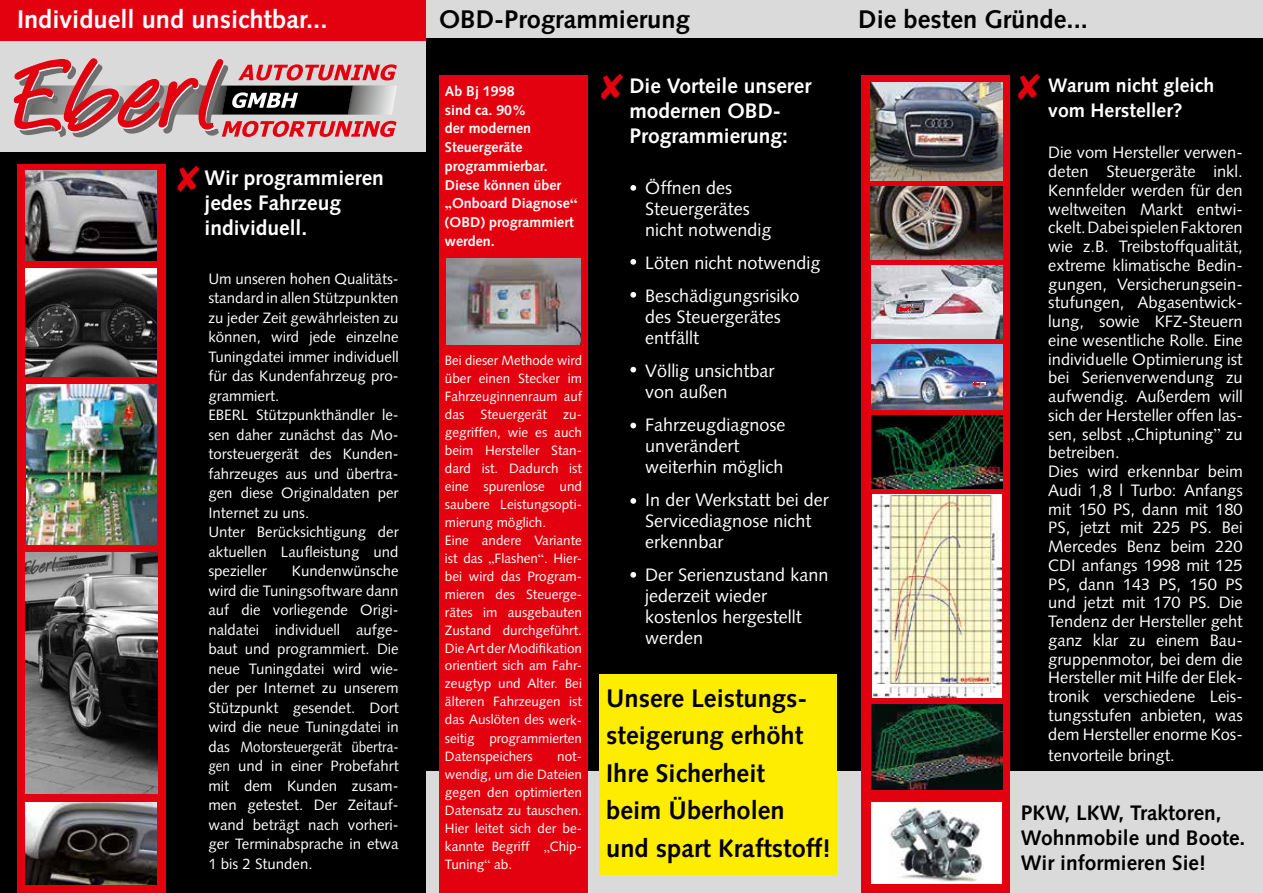
<style>
.page{position:relative;width:1263px;height:893px;background:#dadada}
.page>*{position:absolute;margin:0;border:0;box-sizing:border-box;transform-origin:0 0}
.t1{font:700 25.5px/37.5px "Syntax LT";color:#000}
.t2{font:700 25.5px "Syntax LT";color:#fff}
.t3{font:700 21px/24.8px "Syntax LT";color:#fff}
.t4{font:700 21px/25.2px "Syntax LT";color:#000}
.t5{font:700 19.5px/24.8px "Syntax LT";color:#fff}
.t6{font:18px/21px "Syntax LT";color:#fff}
.t7{font:16.5px/18.8px "Syntax LT";color:#fff}
.t8{font:15px/19.5px "Syntax LT";color:#fff}
.t9{font:700 14.25px/18.8px "Syntax LT";color:#fff}
.t10{font:13.5px/18px "Syntax LT";color:#fff}
.s1{font-family:"Times New Roman"}
.s2{font-family:"Times"}
</style>
<div class="page">
<div style="left:0;top:152px;width:425px;height:741px;background:#000"></div>
<div style="left:0;top:39px;width:1263px;height:732px;background:#000"></div>
<div style="left:0;top:40px;width:425px;height:112px;background:#dadada"></div>
<div style="left:0;top:0;width:425px;height:40px;background:#e3000f"></div>
<svg style="left:14px;top:58px;width:383px;height:80px"></svg>
<svg style="left:630px;top:185px;width:6px;height:6px"></svg>
<svg style="left:630px;top:259px;width:6px;height:6px"></svg>
<svg style="left:630px;top:292px;width:6px;height:6px"></svg>
<svg style="left:630px;top:367px;width:6px;height:5px"></svg>
<svg style="left:630px;top:423px;width:6px;height:5px"></svg>
<svg style="left:630px;top:498px;width:6px;height:6px"></svg>
<svg style="left:630px;top:572px;width:6px;height:6px"></svg>
<div style="left:600px;top:674px;width:237px;height:200px;background:#ffed00"></div>
<div style="left:439px;top:76px;width:149px;height:817px;background:#e3000f"></div>
<div style="left:17px;top:164px;width:149px;height:729px;background:#e3000f"></div>
<img style="left:26px;top:384px;width:131px;height:160px">
<img style="left:26px;top:553px;width:131px;height:241px">
<img style="left:26px;top:802px;width:130px;height:83px">
<img style="left:25px;top:269px;width:131px;height:107px">
<img style="left:26px;top:171px;width:130px;height:90px">
<div style="left:861px;top:76px;width:149px;height:817px;background:#e3000f"></div>
<img style="left:871px;top:82px;width:131px;height:98px">
<img style="left:872px;top:494px;width:129px;height:203px">
<img style="left:871px;top:704px;width:131px;height:85px">
<img style="left:871px;top:344px;width:131px;height:65px">
<svg style="left:973px;top:382px;width:13px;height:4px"></svg>
<img style="left:871px;top:266px;width:131px;height:73px">
<svg style="left:897px;top:306px;width:25px;height:6px"></svg>
<img style="left:872px;top:415px;width:131px;height:73px">
<img style="left:446px;top:258px;width:135px;height:87px">
<img style="left:870px;top:187px;width:132px;height:73px">
<div style="left:871px;top:803px;width:131px;height:81px;background:#fff"></div>
<img style="left:889px;top:806px;width:94px;height:76px">
<h1 class="t2" style="left:17px;top:4px;width:312px">Individuell und unsichtbar...</h1>
<h1 class="t1" style="left:858px;top:0;width:231px">Die besten Gründe...</h1>
<h1 class="t1" style="left:439px;top:0;width:252px">OBD-Programmierung</h1>
<p class="t3" style="left:205px;top:166px;width:181px">Wir programmieren jedes Fahrzeug individuell.</p>
<p class="t8" style="left:208px;top:269px;width:192px">Um unseren hohen Qualitäts&shy;standard in allen Stützpunkten zu jeder Zeit gewährleisten zu können, wird jede einzelne<br>Tuningdatei immer individuell für das Kundenfahrzeug pro&shy;grammiert.<br>EBERL Stützpunkthändler le&shy;sen daher zunächst das Mo&shy;torsteuergerät des Kunden&shy;fahrzeuges aus und übertra&shy;gen diese Originaldaten per<br>Internet zu uns.<br>Unter Berücksichtigung der aktuellen Laufleistung und spezieller</p>
<p class="t8" style="left:208px;top:561px;width:192px;text-align:justify;text-indent:84px">Kundenwünsche wird die Tuningsoftware dann auf die vorliegende Origi&shy;naldatei individuell aufge&shy;baut und programmiert. Die neue Tuningdatei wird wie&shy;der per Internet zu unserem Stützpunkt gesendet. Dort wird die neue Tuningdatei in das Motorsteuergerät übertra&shy;gen und in einer Probefahrt mit dem Kunden zusam&shy;men getestet. Der Zeitauf&shy;wand beträgt nach vorheri&shy;ger Terminabsprache in etwa 1 bis 2 Stunden.</p>
<p class="t9" style="left:445px;top:82px;width:134px">Ab Bj 1998<br>sind ca. 90%<br>der modernen<br>Steuergeräte programmierbar.<br>Diese können über <span class="s1">„</span>Onboard Diagnose<span class="s2">“ </span>(OBD) programmiert werden.</p>
<p class="t10" style="left:445px;top:351px;width:139px">Bei dieser Methode wird über einen Stecker im<br>Fahrzeuginnenraum auf das Steuergerät zu&shy;gegriffen, wie es auch beim Hersteller Stan&shy;dard ist. Dadurch ist eine spurenlose und saubere Leistungsopti&shy;mierung möglich.<br>Eine andere Variante ist das <span class="s2">„</span>Flashen<span class="s2">“</span>. Hier&shy;bei wird das Program&shy;mieren des Steuerge&shy;rätes im ausgebauten<br>Zustand durchgeführt.<br>Die Art der Modifikation orientiert sich am Fahr&shy;zeugtyp und Alter. Bei älteren Fahrzeugen ist das Auslöten des werk&shy;seitig programmierten<br>Datenspeichers</p>
<p class="t10" style="left:445px;top:747px;width:139px;text-align:justify;text-indent:112px">not&shy;wendig, um die Dateien gegen den optimierten Datensatz zu tauschen.<br>Hier leitet sich der be&shy;kannte Begriff <span class="s1">„</span>Chip-Tuning<span class="s1">“</span> ab.</p>
<p class="t3" style="left:629px;top:74px;width:184px">Die Vorteile unserer modernen OBD-<br>Programmierung:</p>
<p class="t6" style="left:645px;top:177px;width:128px">Öffnen des<br>Steuergerätes nicht notwendig</p>
<p class="t6" style="left:645px;top:246px;width:177px;line-height:33px">Löten nicht notwendig<br>Beschädigungsrisiko</p>
<p class="t6" style="left:645px;top:306px;width:137px">des Steuergerätes entfällt</p>
<p class="t6" style="left:645px;top:360px;width:131px">Völlig unsichtbar von außen</p>
<p class="t6" style="left:645px;top:414px;width:142px">Fahrzeugdiagnose unverändert weiterhin möglich</p>
<p class="t6" style="left:645px;top:489px;width:185px">In der Werkstatt bei der<br>Servicediagnose nicht erkennbar</p>
<p class="t6" style="left:645px;top:564px;width:185px">Der Serienzustand kann jederzeit wieder kostenlos hergestellt werden</p>
<h1 class="t1" style="left:606px;top:679px;width:226px">Unsere Leistungs&shy;steigerung erhöht<br>Ihre Sicherheit<br>beim Überholen und spart Kraftstoff!</h1>
<p class="t5" style="left:1048px;top:73px;width:168px">Warum nicht gleich vom Hersteller?</p>
<p class="t7" style="left:1048px;top:143px;width:196px">Die vom Hersteller verwen&shy;deten Steuergeräte inkl.<br>Kennfelder werden für den weltweiten Markt entwi&shy;ckelt. Dabei spielen Faktoren wie z.B. Treibstoffqualität, extreme klimatische Bedin&shy;gungen, Versicherungsein&shy;stufungen, Abgasentwick&shy;lung, sowie KFZ-Steuern eine wesentliche Rolle. Eine individuelle Optimierung ist bei Serienverwendung zu aufwendig. Außerdem will sich der Hersteller offen las&shy;sen, selbst <span class="s2">„</span>Chiptuning<span class="s2">”</span> zu betreiben.<br>Dies wird erkennbar beim<br>Audi 1,8 l Turbo: Anfangs mit 150 PS, dann mit 180<br>PS, jetzt mit 225 PS. Bei<br>Mercedes Benz beim 220<br>CDI anfangs 1998 mit 125<br>PS, dann 143 PS, 150 PS und jetzt mit 170 PS. Die<br>Tendenz der Hersteller geht ganz klar zu einem Bau&shy;gruppenmotor, bei dem die<br>Hersteller mit Hilfe der Elek&shy;tronik verschiedene Leis&shy;tungsstufen anbieten, was dem Hersteller enorme Kos-</p>
<p class="t7" style="left:1048px;top:745px;width:128px">tenvorteile bringt.</p>
<p class="t4" style="left:1021px;top:800px;width:226px">PKW, LKW, Traktoren,<br>Wohnmobile und Boote.<br>Wir informieren Sie!</p>
</div>
